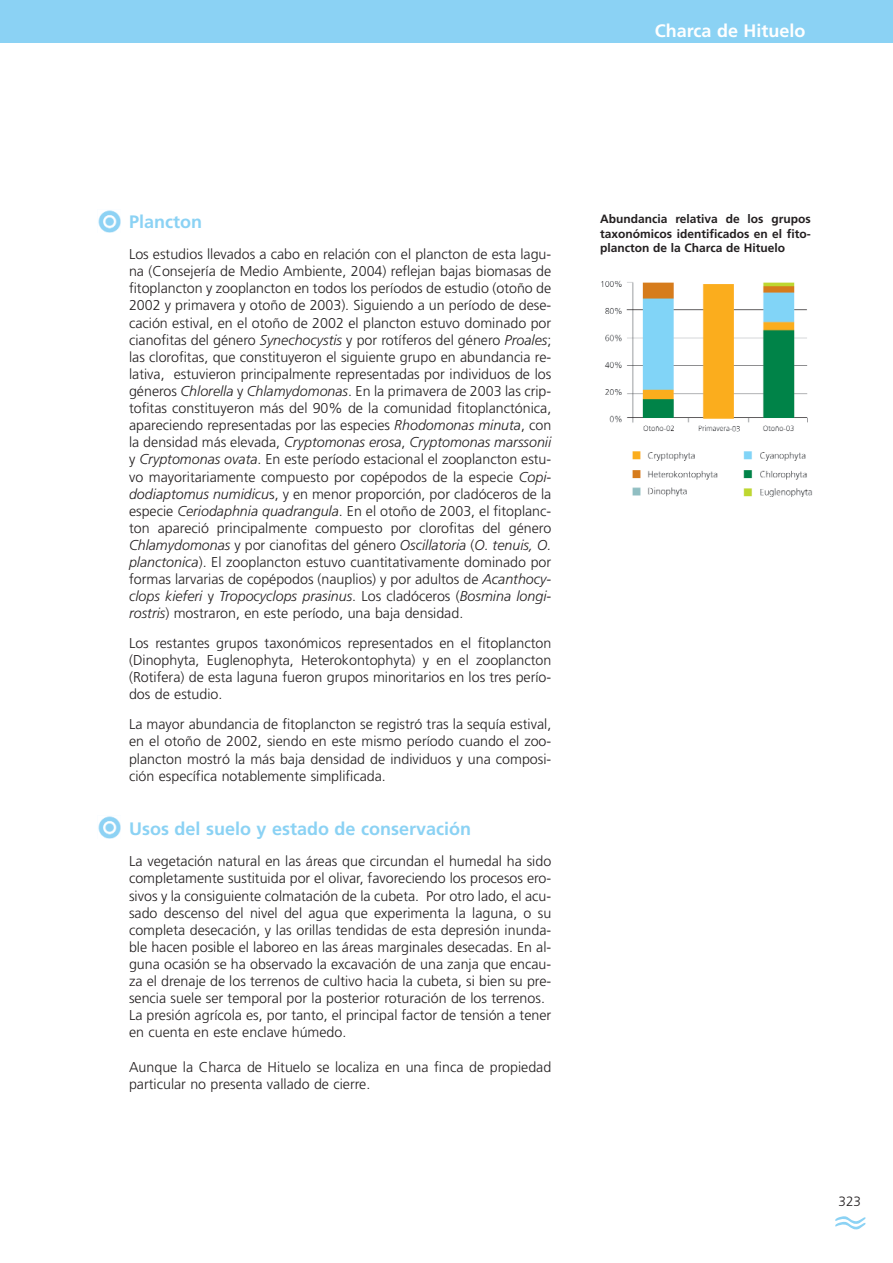
<style>
.page{position:relative;width:893px;height:1263px;background:#fff}
.page>*{position:absolute;margin:0;border:0;box-sizing:border-box;transform-origin:0 0}
.t1{font:700 18px "Frutiger";color:#8bd2f4}
.t2{font:700 18px "Frutiger";color:#fff}
.t3{font:300 14.25px/17.1px "Frutiger";color:#231f20;text-align:justify}
.t4{font:300 13.5px "Frutiger";color:#231f20}
.t5{font:700 12px/14.4px "Frutiger";color:#231f20;text-align:justify}
.s1{font-style:italic}
</style>
<div class="page">
<div style="left:0;top:0;width:893px;height:43px;background:#8bd2f4"></div>
<svg style="left:835px;top:1216px;width:31px;height:14px"></svg>
<img style="left:98px;top:210px;width:22px;height:22px">
<img style="left:98px;top:816px;width:22px;height:23px">
<img style="left:601px;top:280px;width:212px;height:217px">
<p class="t2" style="left:655px;top:24px;width:152px">Charca de Hituelo</p>
<p class="t1" style="left:129px;top:214px;width:74px">Plancton</p>
<p class="t3" style="left:129px;top:247px;width:424px">Los estudios llevados a cabo en relación con el plancton de esta lagu&shy;na (Consejería de Medio Ambiente, 2004) reflejan bajas biomasas de fitoplancton y zooplancton en todos los períodos de estudio (otoño de 2002 y primavera y otoño de 2003). Siguiendo a un período de dese&shy;cación estival, en el otoño de 2002 el plancton estuvo dominado por cianofitas del género <span class="s1">Synechocystis</span> y por rotíferos del género <span class="s1">Proales</span>; las clorofitas, que constituyeron el siguiente grupo en abundancia re&shy;lativa, estuvieron principalmente representadas por individuos de los géneros <span class="s1">Chlorella</span> y <span class="s1">Chlamydomonas</span>. En la primavera de 2003 las crip&shy;tofitas constituyeron más del 90% de la comunidad fitoplanctónica, apareciendo representadas por las especies <span class="s1">Rhodomonas minuta</span>, con la densidad más elevada, <span class="s1">Cryptomonas erosa</span>, <span class="s1">Cryptomonas marssonii </span>y <span class="s1">Cryptomonas ovata</span>. En este período estacional el zooplancton estu&shy;vo mayoritariamente compuesto por copépodos de la especie <span class="s1">Copi&shy;dodiaptomus numidicu</span>s, y en menor proporción, por cladóceros de la especie <span class="s1">Ceriodaphnia quadrangula</span>. En el otoño de 2003, el fitoplanc&shy;ton apareció principalmente compuesto por clorofitas del género <span class="s1">Chlamydomonas</span> y por cianofitas del género <span class="s1">Oscillatoria</span> (<span class="s1">O. tenuis, O. planctonica</span>). El zooplancton estuvo cuantitativamente dominado por formas larvarias de copépodos (nauplios) y por adultos de <span class="s1">Acanthocy&shy;clops kieferi</span> y <span class="s1">Tropocyclops prasinus</span>. Los cladóceros (<span class="s1">Bosmina longi&shy;rostris</span>) mostraron, en este período, una baja densidad.</p>
<p class="t3" style="left:129px;top:636px;width:424px">Los restantes grupos taxonómicos representados en el fitoplancton (Dinophyta, Euglenophyta, Heterokontophyta) y en el zooplancton (Rotifera) de esta laguna fueron grupos minoritarios en los tres perío&shy;dos de estudio.</p>
<p class="t3" style="left:129px;top:717px;width:424px">La mayor abundancia de fitoplancton se registró tras la sequía estival, en el otoño de 2002, siendo en este mismo período cuando el zoo&shy;plancton mostró la más baja densidad de individuos y una composi&shy;ción específica notablemente simplificada.</p>
<p class="t1" style="left:129px;top:821px;width:343px">Usos del suelo y estado de conservación</p>
<p class="t3" style="left:129px;top:854px;width:424px;text-align:left">La vegetación natural en las áreas que circundan el humedal ha sido completamente sustituida por el olivar, favoreciendo los procesos ero&shy;sivos y la consiguiente colmatación de la cubeta. Por otro lado, el acu&shy;sado descenso del nivel del agua que experimenta la laguna, o su completa desecación, y las orillas tendidas de esta depresión inunda&shy;ble hacen posible el laboreo en las áreas marginales desecadas. En al&shy;guna ocasión se ha observado la excavación de una zanja que encau&shy;za el drenaje de los terrenos de cultivo hacia la cubeta, si bien su pre&shy;sencia suele ser temporal por la posterior roturación de los terrenos.<br>La presión agrícola es, por tanto, el principal factor de tensión a tener en cuenta en este enclave húmedo.</p>
<p class="t3" style="left:129px;top:1059px;width:424px">Aunque la Charca de Hituelo se localiza en una finca de propiedad particular no presenta vallado de cierre.</p>
<p class="t5" style="left:600px;top:213px;width:212px">Abundancia relativa de los grupos taxonómicos identificados en el fito&shy;plancton de la Charca de Hituelo</p>
<p class="t4" style="left:839px;top:1196px;width:24px">323</p>
</div>
